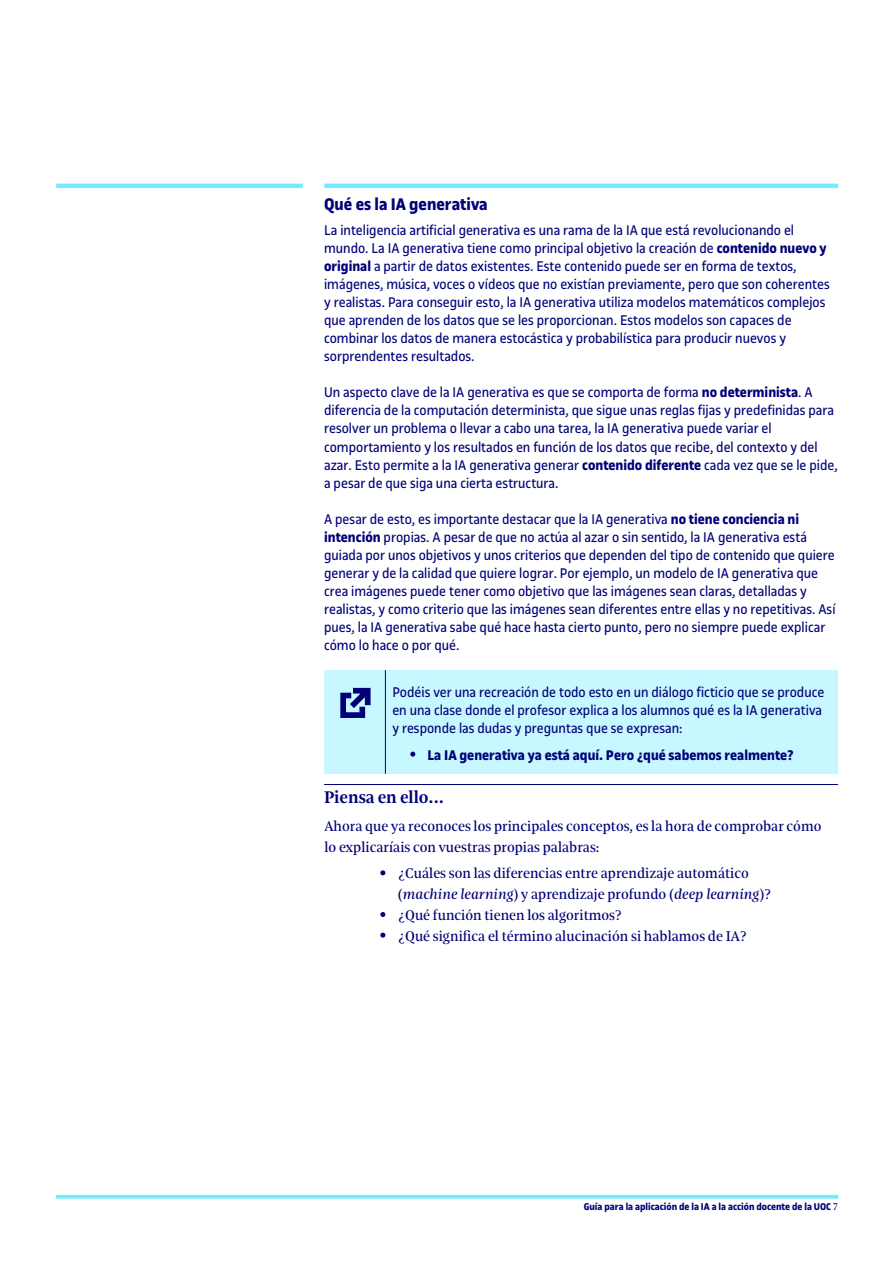
<style>
.page{position:relative;width:893px;height:1264px;background:#fff}
.page>*{position:absolute;margin:0;border:0;box-sizing:border-box;transform-origin:0 0}
.t1{font:700 18px "UOC Sans";color:#000078}
.t2{font:700 18px "UOC Serif";color:#000078}
.t3{font:15px/18px "UOC Sans";color:#000078}
.t4{font:15px/21px "UOC Serif";color:#000078}
.t5{font:700 15px "UOC Sans";color:#000078}
.t6{font:700 10.5px "UOC Sans";color:#000078}
.s1{font-weight:700}
.s2{font-style:italic}
.s3{font-family:"UOC Serif";font-weight:400}
</style>
<div class="page">
<div style="left:324px;top:670px;width:514px;height:103px;background:#c7f8ff"></div>
<svg style="left:410px;top:751px;width:5px;height:5px"></svg>
<svg style="left:340px;top:687px;width:31px;height:30px"></svg>
<svg style="left:380px;top:870px;width:5px;height:5px"></svg>
<svg style="left:380px;top:912px;width:5px;height:4px"></svg>
<svg style="left:380px;top:932px;width:5px;height:5px"></svg>
<hr style="left:324px;top:784px;width:514px;height:1px;background:#000078">
<div style="left:56px;top:183px;width:247px;height:5px;background:#73ecff"></div>
<div style="left:324px;top:183px;width:514px;height:5px;background:#73ecff"></div>
<svg style="left:56px;top:1194px;width:782px;height:4px;fill:#73edff"></svg>
<p class="t1" style="left:324px;top:193px;width:165px">Qué es la IA generativa</p>
<p class="t3" style="left:324px;top:221px;width:507px">La inteligencia artificial generativa es una rama de la IA que está revolucionando el mundo. La IA generativa tiene como principal objetivo la creación de <span class="s1">contenido nuevo y original</span> a partir de datos existentes. Este contenido puede ser en forma de textos, imágenes, música, voces o vídeos que no existían previamente, pero que son coherentes y realistas. Para conseguir esto, la IA generativa utiliza modelos matemáticos complejos que aprenden de los datos que se les proporcionan. Estos modelos son capaces de combinar los datos de manera estocástica y probabilística para producir nuevos y sorprendentes resultados.</p>
<p class="t3" style="left:324px;top:383px;width:515px">Un aspecto clave de la IA generativa es que se comporta de forma <span class="s1">no determinista</span>. A diferencia de la computación determinista, que sigue unas reglas fijas y predefinidas para resolver un problema o llevar a cabo una tarea, la IA generativa puede variar el comportamiento y los resultados en función de los datos que recibe, del contexto y del azar. Esto permite a la IA generativa generar <span class="s1">contenido diferente</span> cada vez que se le pide, a pesar de que siga una cierta estructura.</p>
<p class="t3" style="left:324px;top:509px;width:513px">A pesar de esto, es importante destacar que la IA generativa <span class="s1">no tiene conciencia ni intención</span> propias. A pesar de que no actúa al azar o sin sentido, la IA generativa está guiada por unos objetivos y unos criterios que dependen del tipo de contenido que quiere generar y de la calidad que quiere lograr. Por ejemplo, un modelo de IA generativa que crea imágenes puede tener como objetivo que las imágenes sean claras, detalladas y realistas, y como criterio que las imágenes sean diferentes entre ellas y no repetitivas. Así pues, la IA generativa sabe qué hace hasta cierto punto, pero no siempre puede explicar cómo lo hace o por qué.</p>
<p class="t3" style="left:392px;top:683px;width:433px">Podéis ver una recreación de todo esto en un diálogo ficticio que se produce en una clase donde el profesor explica a los alumnos qué es la IA generativa y responde las dudas y preguntas que se expresan:</p>
<p class="t5" style="left:427px;top:746px;width:368px">La IA generativa ya está aquí. Pero ¿qué sabemos realmente?</p>
<p class="t2" style="left:324px;top:786px;width:121px">Piensa en ello...</p>
<p class="t4" style="left:324px;top:815px;width:498px">Ahora que ya reconoces los principales conceptos, es la hora de comprobar cómo lo explicaríais con vuestras propias palabras:</p>
<p class="t4" style="left:398px;top:862px;width:375px">¿Cuáles son las diferencias entre aprendizaje automático (<span class="s2">machine learning</span>) y aprendizaje profundo (<span class="s2">deep learning</span>)? ¿Qué función tienen los algoritmos?<br>¿Qué significa el término alucinación si hablamos de IA?</p>
<p class="t6" style="left:584px;top:1200px;width:256px">Guía para la aplicación de la IA a la acción docente de la UOC <span class="s3">7</span></p>
</div>
